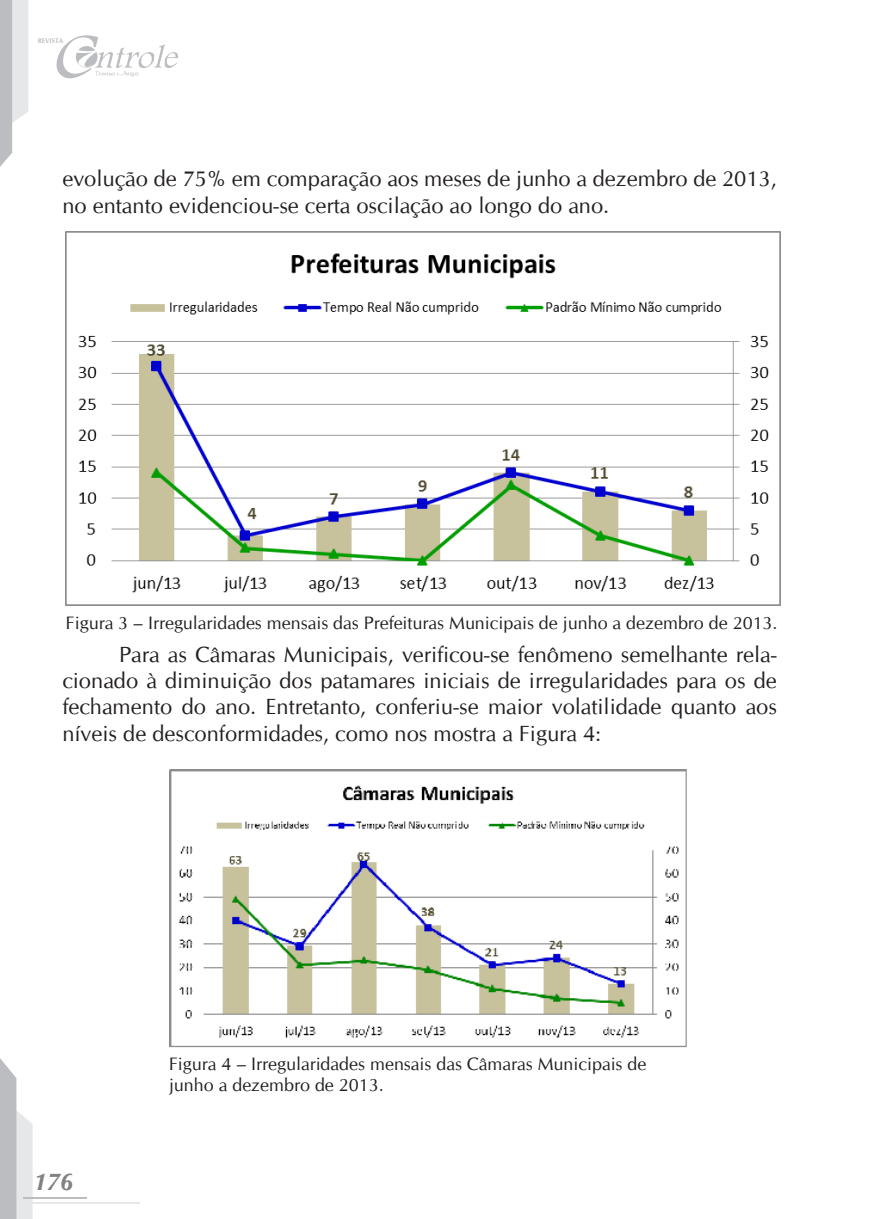
<style>
.page{position:relative;width:879px;height:1219px;background:#fff}
.page>*{position:absolute;margin:0;border:0;box-sizing:border-box;transform-origin:0 0}
.t1{font:italic 700 24px "CG Omega";color:#808285}
.CORPO{font:22px/26.4px "CG Omega";color:#231f20}
.SUB_TITULO{font:18px/21.6px "CG Omega";color:#231f20}
.t2{font:700 6.6px "CG Omega";color:#bcbdc0}
</style>
<div class="page">
<svg style="left:56px;top:35px;width:122px;height:43px"></svg>
<svg style="left:0;top:0;width:28px;height:167px"></svg>
<svg style="left:0;top:1058px;width:33px;height:161px"></svg>
<hr style="left:23px;top:1197px;width:64px;height:1px;background:#bcbdc0">
<hr style="left:20px;top:1202px;width:120px;height:1px;background:#e6e7e9">
<img style="left:66px;top:231px;width:714px;height:374px">
<img style="left:169px;top:770px;width:518px;height:278px">
<p class="t2" style="left:38px;top:37px;width:27px">REVISTA</p>
<p class="CORPO" style="left:62px;top:166px;width:716px">evolução de 75% em comparação aos meses de junho a dezembro de 2013, no entanto evidenciou-se certa oscilação ao longo do ano.</p>
<p class="SUB_TITULO" style="left:66px;top:612px;width:713px">Figura 3 – Irregularidades mensais das Prefeituras Municipais de junho a dezembro de 2013.</p>
<p class="CORPO" style="left:62px;top:641px;width:716px;text-align:justify;text-indent:57px">Para as Câmaras Municipais, verificou-se fenômeno semelhante rela&shy;cionado à diminuição dos patamares iniciais de irregularidades para os de fechamento do ano. Entretanto, conferiu-se maior volatilidade quanto aos níveis de desconformidades, como nos mostra a Figura 4:</p>
<p class="t1" style="left:33px;top:1166px;width:41px">176</p>
<p class="SUB_TITULO" style="left:169px;top:1053px;width:479px">Figura 4 – Irregularidades mensais das Câmaras Municipais de junho a dezembro de 2013.</p>
</div>
